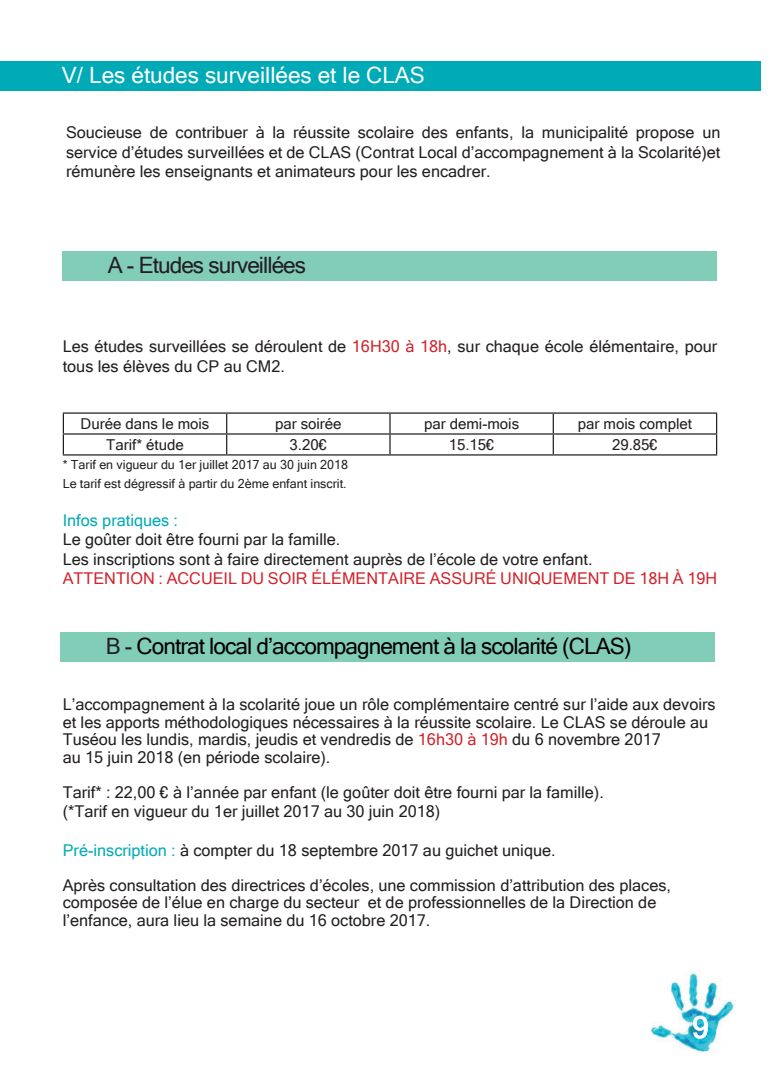
<style>
.page{position:relative;width:780px;height:1088px;background:#fff}
.page>*{position:absolute;margin:0;border:0;box-sizing:border-box;transform-origin:0 0}
.t1{font:30px "Microsoft Sans Serif";color:#fff}
.t2{font:22.5px "Microsoft Sans Serif";letter-spacing:-.04em;color:#000}
.t3{font:22.5px "Microsoft Sans Serif";color:#fff}
.t4{font:22.5px "Microsoft Sans Serif";letter-spacing:-.04em;color:#231f20}
.t5{font:16.25px/17.5px "Microsoft Sans Serif";color:#231f20}
.t6{font:16.25px "Microsoft Sans Serif";color:#d1232a}
.t7{font:16.25px "Microsoft Sans Serif";color:#00aab6}
.t8{font:15px "Microsoft Sans Serif";color:#231f20}
.t9{font:12.5px/18.8px "Microsoft Sans Serif";color:#231f20}
.s1{color:#d1232a}
.s2{color:#231f20}
.s3{color:#00aab6}
</style>
<div class="page">
<div style="left:0;top:61px;width:18px;height:30px;background:#00aab6"></div>
<div style="left:63px;top:251px;width:654px;height:29px;background:#82cdb8"></div>
<hr style="left:63px;top:412px;width:164px;height:2px;background:#231f20">
<hr style="left:227px;top:412px;width:163px;height:2px;background:#231f20">
<hr style="left:390px;top:412px;width:163px;height:2px;background:#231f20">
<hr style="left:553px;top:412px;width:164px;height:2px;background:#231f20">
<hr style="left:63px;top:433px;width:164px;height:2px;background:#231f20">
<svg style="left:63px;top:414px;width:1px;height:40px"></svg>
<hr style="left:227px;top:433px;width:163px;height:2px;background:#231f20">
<svg style="left:226px;top:414px;width:1px;height:40px"></svg>
<hr style="left:390px;top:433px;width:163px;height:2px;background:#231f20">
<svg style="left:389px;top:414px;width:1px;height:40px"></svg>
<hr style="left:553px;top:433px;width:164px;height:2px;background:#231f20">
<svg style="left:552px;top:414px;width:2px;height:40px"></svg>
<svg style="left:716px;top:414px;width:1px;height:40px"></svg>
<hr style="left:63px;top:454px;width:164px;height:1px;background:#231f20">
<hr style="left:227px;top:454px;width:163px;height:1px;background:#231f20">
<hr style="left:390px;top:454px;width:163px;height:1px;background:#231f20">
<hr style="left:553px;top:454px;width:164px;height:1px;background:#231f20">
<div style="left:17px;top:61px;width:743px;height:29px;background:#00aab6"></div>
<div style="left:61px;top:632px;width:654px;height:29px;background:#82cdb8"></div>
<img style="left:651px;top:971px;width:84px;height:82px">
<svg style="left:692px;top:1015px;width:16px;height:24px"></svg>
<h2 class="t3" style="left:62px;top:62px;width:364px">V/ Les études surveillées et le CLAS</h2>
<p class="t5" style="left:66px;top:123px;width:656px;line-height:19.5px;text-align:justify">Soucieuse de contribuer à la réussite scolaire des enfants, la municipalité propose un service d’études surveillées et de CLAS (Contrat Local d’accompagnement à la Scolarité)et rémunère les enseignants et animateurs pour les encadrer.</p>
<h2 class="t4" style="left:108px;top:252px;width:200px">A - Etudes surveillées</h2>
<p class="t5" style="left:63px;top:337px;width:656px;line-height:19.5px">Les études surveillées se déroulent de <span class="s1">16H30 à 18h</span>, sur chaque école élémentaire, pour tous les élèves du CP au CM2.</p>
<p class="t8" style="left:81px;top:415px;width:130px">Durée dans le mois</p>
<p class="t8" style="left:275px;top:415px;width:68px">par soirée</p>
<p class="t8" style="left:424px;top:415px;width:97px">par demi-mois</p>
<p class="t8" style="left:578px;top:415px;width:116px">par mois complet</p>
<p class="t8" style="left:106px;top:436px;width:79px">Tarif* étude</p>
<p class="t8" style="left:289px;top:436px;width:39px">3.20€</p>
<p class="t8" style="left:448px;top:436px;width:47px">15.15€</p>
<p class="t8" style="left:612px;top:436px;width:47px">29.85€</p>
<p class="t9" style="left:63px;top:455px;width:287px">* Tarif en vigueur du 1er juillet 2017 au 30 juin 2018<br>Le tarif est dégressif à partir du 2ème enfant inscrit.</p>
<p class="t7" style="left:63px;top:510px;width:117px">Infos pratiques :</p>
<p class="t5" style="left:63px;top:529px;width:531px;line-height:19.5px">Le goûter doit être fourni par la famille.<br>Les inscriptions sont à faire directement auprès de l’école de votre enfant.</p>
<p class="t6" style="left:63px;top:569px;width:656px">ATTENTION : ACCUEIL DU SOIR ÉLÉMENTAIRE ASSURÉ UNIQUEMENT DE 18H À 19H</p>
<h2 class="t2" style="left:106px;top:633px;width:527px"><span class="s2">B -</span> Contrat local d’accompagnement à la scolarité (CLAS)</h2>
<p class="t5" style="left:63px;top:696px;width:654px">L’accompagnement à la scolarité joue un rôle complémentaire centré sur l’aide aux devoirs et les apports méthodologiques nécessaires à la réussite scolaire. Le CLAS se déroule au Tuséou les lundis, mardis, jeudis et vendredis de <span class="s1">16h30 à 19h</span> du 6 novembre 2017<br>au 15 juin 2018 (en période scolaire).</p>
<p class="t5" style="left:63px;top:783px;width:542px;line-height:18.8px">Tarif* : 22,00 € à l’année par enfant (le goûter doit être fourni par la famille). (*Tarif en vigueur du 1er juillet 2017 au 30 juin 2018)</p>
<p class="t5" style="left:63px;top:832px;width:609px;line-height:35px"><span class="s3">Pré-inscription :</span> à compter du 18 septembre 2017 au guichet unique.<br>Après consultation des directrices d’écoles, une commission d’attribution des places,</p>
<p class="t5" style="left:63px;top:893px;width:595px">composée de l’élue en charge du secteur et de professionnelles de la Direction de l’enfance, aura lieu la semaine du 16 octobre 2017.</p>
<h1 class="t1" style="left:692px;top:1010px;width:18px">9</h1>
</div>
